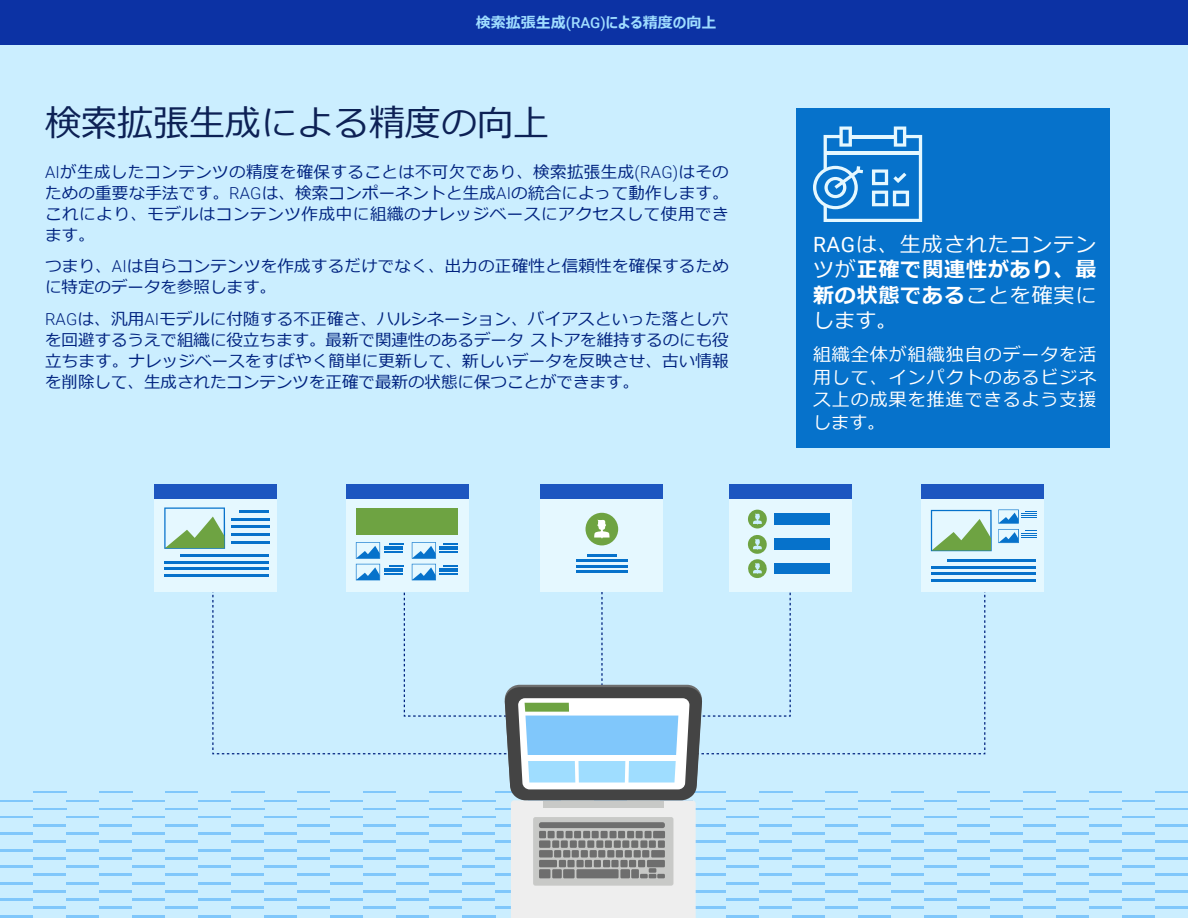
<style>
.page{position:relative;width:1188px;height:918px;background:#fff}
.page>*{position:absolute;margin:0;border:0;box-sizing:border-box;transform-origin:0 0}
.t1{font:36px "Meiryo";color:#0d2155}
.t2{font:21px/25.5px "Meiryo";letter-spacing:.045em;color:#fff;text-align:justify}
.t3{font:18px/22.5px "Meiryo";letter-spacing:.055em;color:#fff;text-align:justify}
.t4{font:16.5px/21px "Meiryo";letter-spacing:.015em;color:#00227f;text-align:justify}
.t5{font:700 15px "Meiryo UI";color:#9fddff}
.s1{font-family:"Roboto";font-weight:500}
.s2{font-family:"Roboto";font-weight:300}
.s3{font-family:"Roboto"}
.s4{font-weight:700}
</style>
<div class="page">
<div style="left:0;top:0;width:1188px;height:45px;background:#0c32a4"></div>
<div style="left:0;top:45px;width:1188px;height:873px;background:#cbeeff"></div>
<hr style="left:1155px;top:857px;width:33px;height:2px;background:#80c7fb">
<hr style="left:1155px;top:824px;width:33px;height:2px;background:#80c7fb">
<hr style="left:1155px;top:890px;width:33px;height:2px;background:#80c7fb">
<hr style="left:1155px;top:792px;width:33px;height:1px;background:#80c7fb">
<hr style="left:1155px;top:874px;width:33px;height:2px;background:#80c7fb">
<hr style="left:1155px;top:841px;width:33px;height:2px;background:#80c7fb">
<hr style="left:1155px;top:907px;width:33px;height:2px;background:#80c7fb">
<hr style="left:1155px;top:808px;width:33px;height:2px;background:#80c7fb">
<hr style="left:1122px;top:866px;width:33px;height:2px;background:#80c7fb">
<hr style="left:1122px;top:833px;width:33px;height:2px;background:#80c7fb">
<hr style="left:1122px;top:899px;width:33px;height:2px;background:#80c7fb">
<hr style="left:1122px;top:800px;width:33px;height:1px;background:#80c7fb">
<hr style="left:1122px;top:882px;width:33px;height:2px;background:#80c7fb">
<hr style="left:1122px;top:849px;width:33px;height:2px;background:#80c7fb">
<hr style="left:1122px;top:915px;width:33px;height:2px;background:#80c7fb">
<hr style="left:1122px;top:816px;width:33px;height:2px;background:#80c7fb">
<hr style="left:1089px;top:857px;width:33px;height:2px;background:#80c7fb">
<hr style="left:1089px;top:824px;width:33px;height:2px;background:#80c7fb">
<hr style="left:1089px;top:890px;width:33px;height:2px;background:#80c7fb">
<hr style="left:1089px;top:792px;width:33px;height:1px;background:#80c7fb">
<hr style="left:1089px;top:874px;width:33px;height:2px;background:#80c7fb">
<hr style="left:1089px;top:841px;width:33px;height:2px;background:#80c7fb">
<hr style="left:1089px;top:907px;width:33px;height:2px;background:#80c7fb">
<hr style="left:1089px;top:808px;width:33px;height:2px;background:#80c7fb">
<hr style="left:1056px;top:866px;width:33px;height:2px;background:#80c7fb">
<hr style="left:1056px;top:833px;width:33px;height:2px;background:#80c7fb">
<hr style="left:1056px;top:899px;width:33px;height:2px;background:#80c7fb">
<hr style="left:1056px;top:800px;width:33px;height:1px;background:#80c7fb">
<hr style="left:1056px;top:882px;width:33px;height:2px;background:#80c7fb">
<hr style="left:1056px;top:849px;width:33px;height:2px;background:#80c7fb">
<hr style="left:1056px;top:915px;width:33px;height:2px;background:#80c7fb">
<hr style="left:1056px;top:816px;width:33px;height:2px;background:#80c7fb">
<hr style="left:1023px;top:857px;width:33px;height:2px;background:#80c7fb">
<hr style="left:1023px;top:824px;width:33px;height:2px;background:#80c7fb">
<hr style="left:1023px;top:890px;width:33px;height:2px;background:#80c7fb">
<hr style="left:1023px;top:792px;width:33px;height:1px;background:#80c7fb">
<hr style="left:1023px;top:874px;width:33px;height:2px;background:#80c7fb">
<hr style="left:1023px;top:841px;width:33px;height:2px;background:#80c7fb">
<hr style="left:1023px;top:907px;width:33px;height:2px;background:#80c7fb">
<hr style="left:1023px;top:808px;width:33px;height:2px;background:#80c7fb">
<hr style="left:990px;top:866px;width:33px;height:2px;background:#80c7fb">
<hr style="left:990px;top:833px;width:33px;height:2px;background:#80c7fb">
<hr style="left:990px;top:899px;width:33px;height:2px;background:#80c7fb">
<hr style="left:990px;top:800px;width:33px;height:1px;background:#80c7fb">
<hr style="left:990px;top:882px;width:33px;height:2px;background:#80c7fb">
<hr style="left:990px;top:849px;width:33px;height:2px;background:#80c7fb">
<hr style="left:990px;top:915px;width:33px;height:2px;background:#80c7fb">
<hr style="left:990px;top:816px;width:33px;height:2px;background:#80c7fb">
<hr style="left:132px;top:866px;width:33px;height:2px;background:#80c7fb">
<hr style="left:132px;top:833px;width:33px;height:2px;background:#80c7fb">
<hr style="left:132px;top:899px;width:33px;height:2px;background:#80c7fb">
<hr style="left:132px;top:800px;width:33px;height:1px;background:#80c7fb">
<hr style="left:132px;top:882px;width:33px;height:2px;background:#80c7fb">
<hr style="left:132px;top:849px;width:33px;height:2px;background:#80c7fb">
<hr style="left:132px;top:915px;width:33px;height:2px;background:#80c7fb">
<hr style="left:132px;top:816px;width:33px;height:2px;background:#80c7fb">
<hr style="left:99px;top:857px;width:33px;height:2px;background:#80c7fb">
<hr style="left:99px;top:824px;width:33px;height:2px;background:#80c7fb">
<hr style="left:99px;top:890px;width:33px;height:2px;background:#80c7fb">
<hr style="left:99px;top:792px;width:33px;height:1px;background:#80c7fb">
<hr style="left:99px;top:874px;width:33px;height:2px;background:#80c7fb">
<hr style="left:99px;top:841px;width:33px;height:2px;background:#80c7fb">
<hr style="left:99px;top:907px;width:33px;height:2px;background:#80c7fb">
<hr style="left:99px;top:808px;width:33px;height:2px;background:#80c7fb">
<hr style="left:66px;top:866px;width:33px;height:2px;background:#80c7fb">
<hr style="left:66px;top:833px;width:33px;height:2px;background:#80c7fb">
<hr style="left:66px;top:899px;width:33px;height:2px;background:#80c7fb">
<hr style="left:66px;top:800px;width:33px;height:1px;background:#80c7fb">
<hr style="left:66px;top:882px;width:33px;height:2px;background:#80c7fb">
<hr style="left:66px;top:849px;width:33px;height:2px;background:#80c7fb">
<hr style="left:66px;top:915px;width:33px;height:2px;background:#80c7fb">
<hr style="left:66px;top:816px;width:33px;height:2px;background:#80c7fb">
<hr style="left:33px;top:857px;width:33px;height:2px;background:#80c7fb">
<hr style="left:33px;top:824px;width:33px;height:2px;background:#80c7fb">
<hr style="left:33px;top:890px;width:33px;height:2px;background:#80c7fb">
<hr style="left:33px;top:792px;width:33px;height:1px;background:#80c7fb">
<hr style="left:33px;top:874px;width:33px;height:2px;background:#80c7fb">
<hr style="left:33px;top:841px;width:33px;height:2px;background:#80c7fb">
<hr style="left:33px;top:907px;width:33px;height:2px;background:#80c7fb">
<hr style="left:33px;top:808px;width:33px;height:2px;background:#80c7fb">
<hr style="left:0;top:866px;width:33px;height:2px;background:#80c7fb">
<hr style="left:0;top:833px;width:33px;height:2px;background:#80c7fb">
<hr style="left:0;top:899px;width:33px;height:2px;background:#80c7fb">
<hr style="left:0;top:800px;width:33px;height:1px;background:#80c7fb">
<hr style="left:0;top:882px;width:33px;height:2px;background:#80c7fb">
<hr style="left:0;top:849px;width:33px;height:2px;background:#80c7fb">
<hr style="left:0;top:915px;width:33px;height:2px;background:#80c7fb">
<hr style="left:0;top:816px;width:33px;height:2px;background:#80c7fb">
<div style="left:796px;top:108px;width:314px;height:340px;background:#0672cb"></div>
<svg style="left:813px;top:127px;width:109px;height:95px"></svg>
<div style="left:154px;top:484px;width:123px;height:108px;background:#e5f8ff"></div>
<div style="left:154px;top:484px;width:123px;height:14px;background:#1d56c0"></div>
<div style="left:346px;top:484px;width:123px;height:108px;background:#e5f8ff"></div>
<div style="left:346px;top:484px;width:123px;height:14px;background:#1d56c0"></div>
<div style="left:540px;top:484px;width:123px;height:108px;background:#e5f8ff"></div>
<div style="left:540px;top:484px;width:123px;height:14px;background:#1d56c0"></div>
<div style="left:729px;top:484px;width:123px;height:108px;background:#e5f8ff"></div>
<div style="left:729px;top:484px;width:123px;height:14px;background:#1d56c0"></div>
<div style="left:921px;top:484px;width:123px;height:108px;background:#e5f8ff"></div>
<div style="left:921px;top:484px;width:123px;height:14px;background:#1d56c0"></div>
<svg style="left:998px;top:510px;width:39px;height:33px"></svg>
<hr style="left:947px;top:559px;width:89px;height:3px;background:#0672cb">
<hr style="left:932px;top:566px;width:104px;height:2px;background:#0672cb">
<hr style="left:932px;top:572px;width:104px;height:3px;background:#0672cb">
<hr style="left:932px;top:579px;width:104px;height:3px;background:#0672cb">
<svg style="left:164px;top:508px;width:828px;height:410px"></svg>
<p class="t5" style="left:476px;top:12px;width:242px">検索拡張生成<span class="s1">(RAG)</span>による精度の向上</p>
<h1 class="t1" style="left:45px;top:98px;width:505px">検索拡張生成による精度の向上</h1>
<p class="t4" style="left:45px;top:162px;width:685px"><span class="s2">AI</span>が生成したコンテンツの精度を確保することは不可欠であり、検索拡張生成<span class="s2">(RAG)</span>はそのための重要な手法です。<span class="s2">RAG</span>は、検索コンポーネントと生成<span class="s2">AI</span>の統合によって動作します。これにより、モデルはコンテンツ作成中に組織のナレッジベースにアクセスして使用できます。</p>
<p class="t4" style="left:45px;top:257px;width:685px">つまり、<span class="s2">AI</span>は自らコンテンツを作成するだけでなく、出力の正確性と信頼性を確保するために特定のデータを参照します。</p>
<p class="t4" style="left:45px;top:309px;width:685px"><span class="s2">RAG</span>は、汎用<span class="s2">AI</span>モデルに付随する不正確さ、ハルシネーション、バイアスといった落とし穴を回避するうえで組織に役立ちます。最新で関連性のあるデータストアを維持するのにも役立ちます。ナレッジベースをすばやく簡単に更新して、新しいデータを反映させ、古い情報を削除して、生成されたコンテンツを正確で最新の状態に保つことができます。</p>
<p class="t2" style="left:813px;top:232px;width:285px"><span class="s3">RAG</span>は、生成されたコンテンツが<span class="s4">正確で関連性があり、最新の状態である</span>ことを確実にします。</p>
<p class="t3" style="left:813px;top:344px;width:285px">組織全体が組織独自のデータを活用して、インパクトのあるビジネス上の成果を推進できるよう支援します。</p>
</div>
